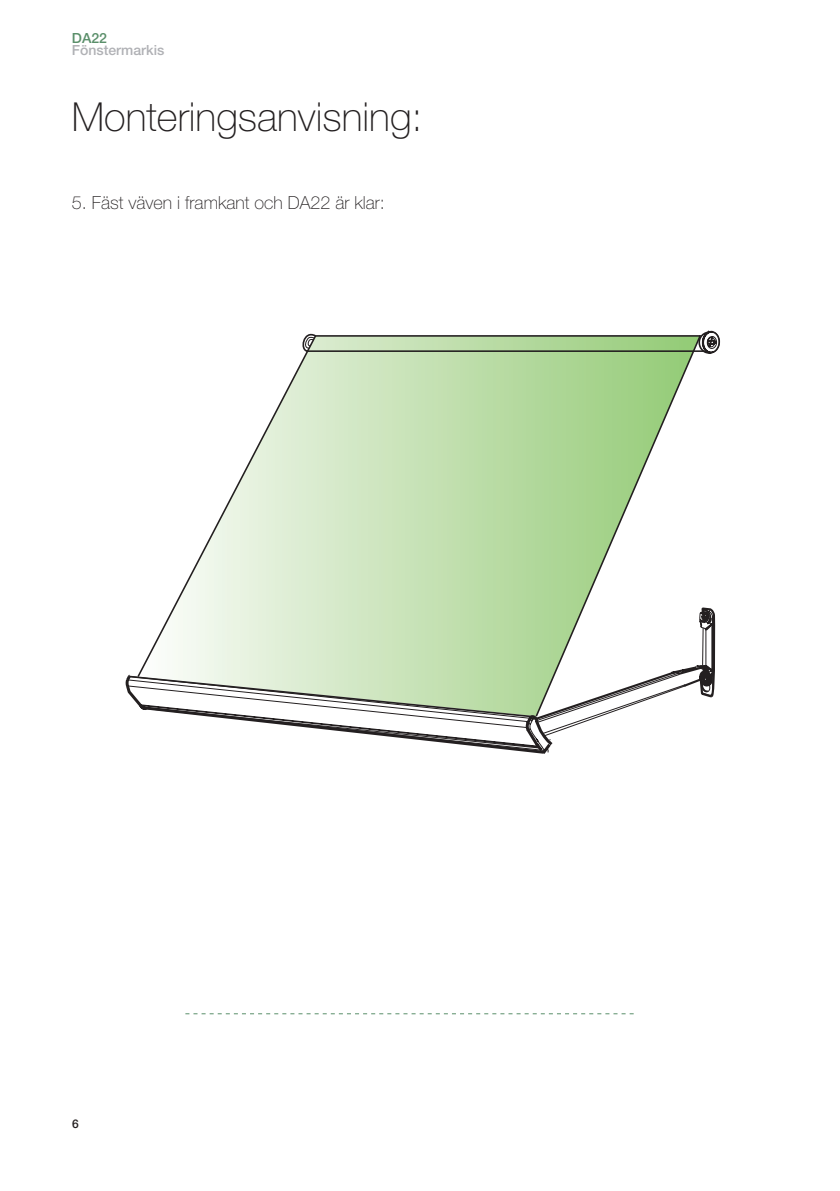
<style>
.page{position:relative;width:840px;height:1191px;background:#fff}
.page>*{position:absolute;margin:0;border:0;box-sizing:border-box;transform-origin:0 0}
.Ingress{font:100 40px "Helvetica Neue LT Pro";color:#231f20}
.Ingress-2{font:100 18px "Helvetica Neue LT Pro";color:#231f20}
.t1{font:500 14px "Helvetica Neue LT Pro";color:#b0b1b5}
.t2{font:500 14px "Helvetica Neue LT Pro";color:#5a8f6a}
.t3{font:500 12px "Helvetica Neue LT Pro";color:#231f20}
</style>
<div class="page">
<svg style="left:185px;top:1013px;width:448px;height:1px"></svg>
<svg style="left:125px;top:331px;width:595px;height:423px"></svg>
<p class="t2" style="left:72px;top:29px;width:37px">DA22</p>
<p class="t1" style="left:72px;top:41px;width:94px">Fönstermarkis</p>
<p class="Ingress" style="left:72px;top:94px;width:352px">Monteringsanvisning:</p>
<p class="Ingress-2" style="left:72px;top:192px;width:314px">5. Fäst väven i framkant och DA22 är klar:</p>
<p class="t3" style="left:72px;top:1116px;width:8px">6</p>
</div>
